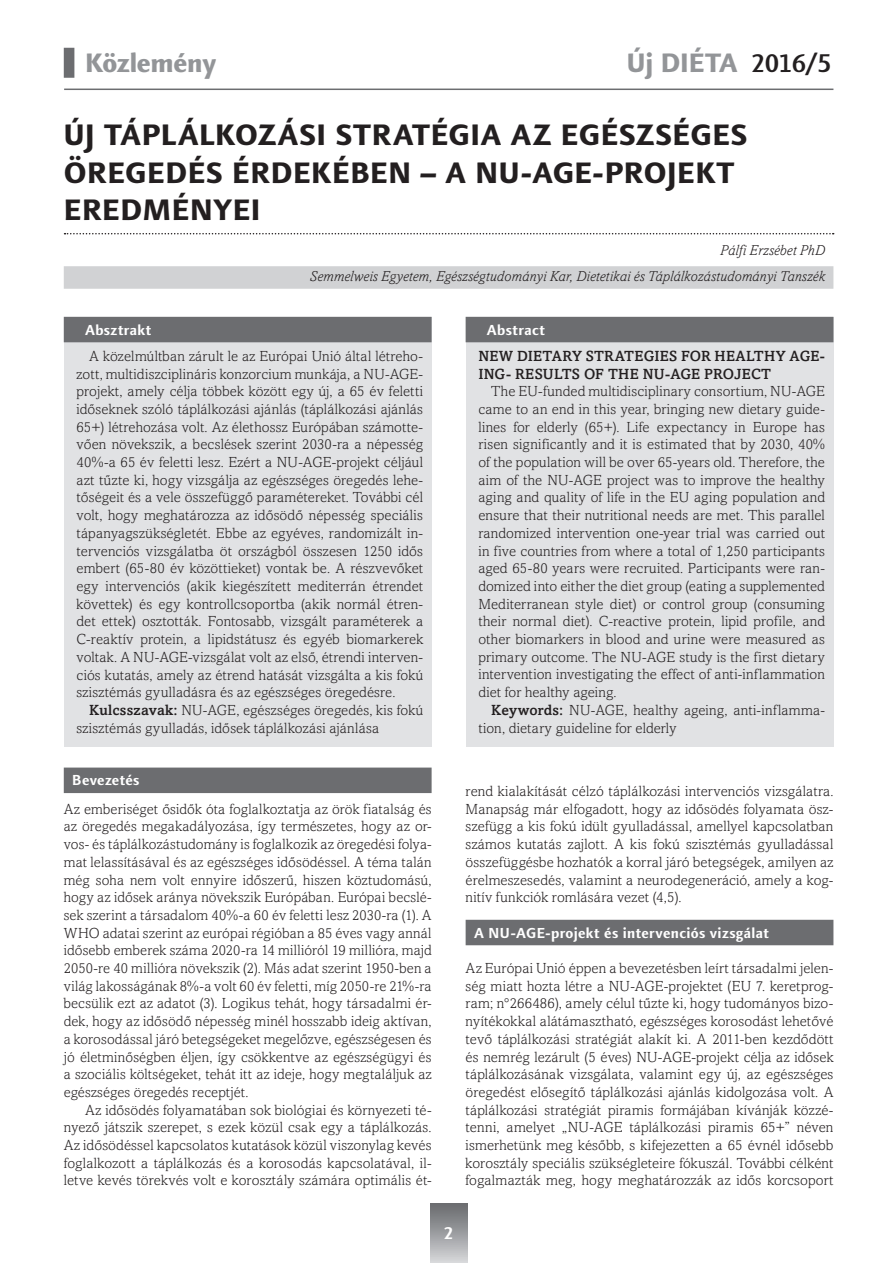
<style>
.page{position:relative;width:893px;height:1263px;background:#fff}
.page>*{position:absolute;margin:0;border:0;box-sizing:border-box;transform-origin:0 0}
.t1{font:800 30px/37.5px "Finnegan";letter-spacing:.025em;color:#231f20}
.t2{font:800 27px "Finnegan";letter-spacing:-.005em;color:#939598}
.t3{font:700 18px "Finnegan";color:#fff}
.t4{font:300 14.7px/17.7px "Amasis";letter-spacing:.01em;color:#231f20;text-align:justify}
.t5{font:italic 300 14.7px/26.2px "Amasis";letter-spacing:.01em;color:#231f20;text-align:right}
.t6{font:700 14.7px "Finnegan";letter-spacing:.025em;color:#fff}
.t7{font:500 14.7px/17.7px "Amasis";letter-spacing:.01em;color:#231f20}
.s1{font-weight:500;color:#231f20}
.s2{font-weight:500}
</style>
<div class="page">
<div style="left:430px;top:1203px;width:37px;height:60px;background:linear-gradient(to bottom,#65676b,#d4d5d7)"></div>
<hr style="left:64px;top:89px;width:769px;height:1px;background:#6c6d70">
<div style="left:64px;top:48px;width:10px;height:30px;background:#6c6d70"></div>
<svg style="left:65px;top:233px;width:769px;height:1px"></svg>
<div style="left:64px;top:266px;width:769px;height:23px;background:#d1d2d4"></div>
<div style="left:466px;top:317px;width:367px;height:429px;background:#e1e2e4"></div>
<div style="left:466px;top:317px;width:367px;height:25px;background:#6c6d70"></div>
<div style="left:64px;top:317px;width:368px;height:429px;background:#e1e2e4"></div>
<div style="left:64px;top:317px;width:368px;height:25px;background:#6c6d70"></div>
<div style="left:64px;top:767px;width:368px;height:26px;background:#6c6d70"></div>
<div style="left:466px;top:920px;width:367px;height:25px;background:#6c6d70"></div>
<h2 class="t2" style="left:85px;top:47px;width:133px">Közlemény</h2>
<h2 class="t2" style="left:627px;top:47px;width:207px">Új DIÉTA <span class="s1">2016/5</span></h2>
<h1 class="t1" style="left:64px;top:116px;width:685px">ÚJ TÁPLÁLKOZÁSI STRATÉGIA AZ EGÉSZSÉGES<br>ÖREGEDÉS ÉRDEKÉBEN – A NU-AGE-PROJEKT<br>EREDMÉNYEI</h1>
<p class="t5" style="left:309px;top:237px;width:517px">Pálfi Erzsébet PhD<br>Semmelweis Egyetem, Egészségtudományi Kar, Dietetikai és Táplálkozástudományi Tanszék</p>
<p class="t6" style="left:487px;top:321px;width:59px">Abstract</p>
<p class="t7" style="left:478px;top:347px;width:348px">NEW DIETARY STRATEGIES FOR HEALTHY AGE-<br>ING- RESULTS OF THE NU-AGE PROJECT</p>
<p class="t4" style="left:478px;top:382px;width:348px;text-indent:13px">The EU-funded multidisciplinary consortium, NU-AGE came to an end in this year, bringing new dietary guide&shy;lines for elderly (65+). Life expectancy in Europe has risen significantly and it is estimated that by 2030, 40% of the population will be over 65-years old. Therefore, the aim of the NU-AGE project was to improve the healthy aging and quality of life in the EU aging population and ensure that their nutritional needs are met. This parallel randomized intervention one-year trial was carried out in five countries from where a total of 1,250 participants aged 65-80 years were recruited. Participants were ran&shy;domized into either the diet group (eating a supplemented Mediterranean style diet) or control group (consuming their normal diet). C-reactive protein, lipid profile, and other biomarkers in blood and urine were measured as primary outcome. The NU-AGE study is the first dietary intervention investigating the effect of anti-inflammation diet for healthy ageing.</p>
<p class="t4" style="left:478px;top:701px;width:348px;text-indent:13px"><span class="s2">Keywords:</span> NU-AGE, healthy ageing, anti-inflamma&shy;tion, dietary guideline for elderly</p>
<p class="t6" style="left:85px;top:321px;width:68px">Absztrakt</p>
<p class="t4" style="left:77px;top:347px;width:348px;text-indent:13px">A közelmúltban zárult le az Európai Unió által létreho&shy;zott, multidiszciplináris konzorcium munkája, a NU-AGE&shy;projekt, amely célja többek között egy új, a 65 év feletti időseknek szóló táplálkozási ajánlás (táplálkozási ajánlás 65+) létrehozása volt. Az élethossz Európában számotte&shy;vően növekszik, a becslések szerint 2030-ra a népesség 40%-a 65 év feletti lesz. Ezért a NU-AGE-projekt céljául azt tűzte ki, hogy vizsgálja az egészséges öregedés lehe&shy;tőségeit és a vele összefüggő paramétereket. További cél volt, hogy meghatározza az idősödő népesség speciális tápanyagszükségletét. Ebbe az egyéves, randomizált in&shy;tervenciós vizsgálatba öt országból összesen 1250 idős embert (65-80 év közöttieket) vontak be. A részvevőket egy intervenciós (akik kiegészített mediterrán étrendet követtek) és egy kontrollcsoportba (akik normál étren&shy;det ettek) osztották. Fontosabb, vizsgált paraméterek a C-reaktív protein, a lipidstátusz és egyéb biomarkerek voltak. A NU-AGE-vizsgálat volt az első, étrendi interven&shy;ciós kutatás, amely az étrend hatását vizsgálta a kis fokú szisztémás gyulladásra és az egészséges öregedésre.</p>
<p class="t4" style="left:77px;top:701px;width:348px;text-indent:13px"><span class="s2">Kulcsszavak:</span> NU-AGE, egészséges öregedés, kis fokú szisztémás gyulladás, idősek táplálkozási ajánlása</p>
<p class="t6" style="left:72px;top:772px;width:69px">Bevezetés</p>
<p class="t4" style="left:64px;top:800px;width:369px">Az emberiséget ősidők óta foglalkoztatja az örök fiatalság és az öregedés megakadályozása, így természetes, hogy az or&shy;vos- és táplálkozástudomány is foglalkozik az öregedési folya&shy;mat lelassításával és az egészséges idősödéssel. A téma talán még soha nem volt ennyire időszerű, hiszen köztudomású, hogy az idősek aránya növekszik Európában. Európai becslé&shy;sek szerint a társadalom 40%-a 60 év feletti lesz 2030-ra (1). A WHO adatai szerint az európai régióban a 85 éves vagy annál idősebb emberek száma 2020-ra 14 millióról 19 millióra, majd 2050-re 40 millióra növekszik (2). Más adat szerint 1950-ben a világ lakosságának 8%-a volt 60 év feletti, míg 2050-re 21%-ra becsülik ezt az adatot (3). Logikus tehát, hogy társadalmi ér&shy;dek, hogy az idősödő népesség minél hosszabb ideig aktívan, a korosodással járó betegségeket megelőzve, egészségesen és jó életminőségben éljen, így csökkentve az egészségügyi és a szociális költségeket, tehát itt az ideje, hogy megtaláljuk az egészséges öregedés receptjét.</p>
<p class="t4" style="left:64px;top:1101px;width:369px;text-indent:21px">Az idősödés folyamatában sok biológiai és környezeti té&shy;nyező játszik szerepet, s ezek közül csak egy a táplálkozás.<br>Az idősödéssel kapcsolatos kutatások közül viszonylag kevés foglalkozott a táplálkozás és a korosodás kapcsolatával, il&shy;letve kevés törekvés volt e korosztály számára optimális ét-</p>
<p class="t4" style="left:466px;top:782px;width:369px">rend kialakítását célzó táplálkozási intervenciós vizsgálatra.<br>Manapság már elfogadott, hogy az idősödés folyamata ös - szefügg a kis fokú idült gyulladással, amellyel kapcsolatban számos kutatás zajlott. A kis fokú szisztémás gyulladással összefüggésbe hozhatók a korral járó betegségek, amilyen az érelmeszesedés, valamint a neurodegeneráció, amely a kog&shy;nitív funkciók romlására vezet (4,5).</p>
<p class="t6" style="left:474px;top:924px;width:296px">A NU-AGE-projekt és intervenciós vizsgálat</p>
<p class="t4" style="left:466px;top:959px;width:369px">Az Európai Unió éppen a bevezetésben leírt társadalmi jelen&shy;ség miatt hozta létre a NU-AGE-projektet (EU 7. keretprog&shy;ram; n°266486), amely célul tűzte ki, hogy tudományos bizo&shy;nyítékokkal alátámasztható, egészséges korosodást lehetővé tevő táplálkozási stratégiát alakít ki. A 2011-ben kezdődött és nemrég lezárult (5 éves) NU-AGE-projekt célja az idősek táplálkozásának vizsgálata, valamint egy új, az egészséges öregedést elősegítő táplálkozási ajánlás kidolgozása volt. A táplálkozási stratégiát piramis formájában kívánják közzé&shy;tenni, amelyet „NU-AGE táplálkozási piramis 65+” néven ismerhetünk meg később, s kifejezetten a 65 évnél idősebb korosztály speciális szükségleteire fókuszál. További célként fogalmazták meg, hogy meghatározzák az idős korcsoport</p>
<p class="t3" style="left:444px;top:1222px;width:11px">2</p>
</div>
